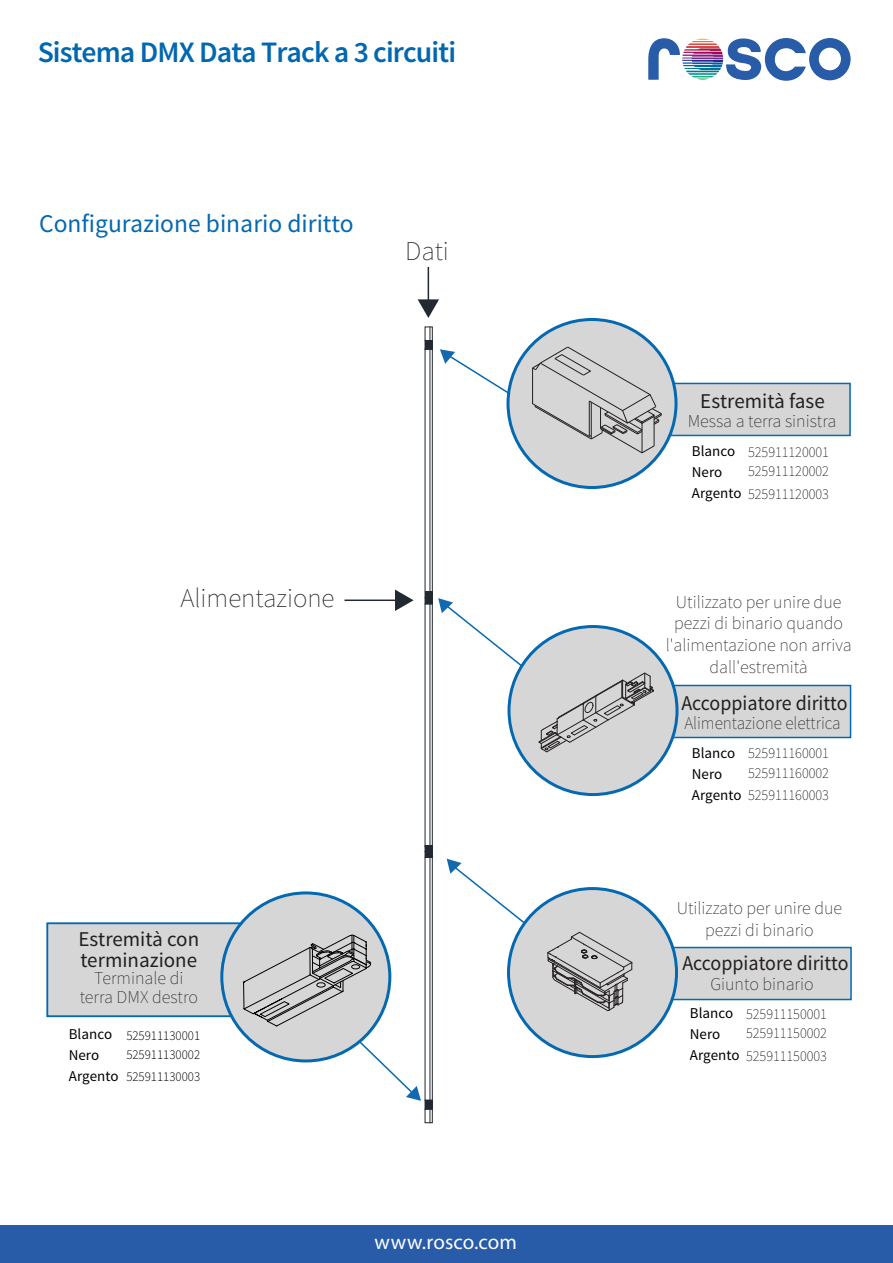
<style>
.page{position:relative;width:893px;height:1263px;background:#fff}
.page>*{position:absolute;margin:0;border:0;box-sizing:border-box;transform-origin:0 0}
.t1{font:600 29.7px "Source Sans Pro";letter-spacing:-.03em;color:#0067b1}
.t2{font:200 27px "Source Sans Pro";color:#231f20}
.t3{font:25.5px "Source Sans Pro";color:#0368b1}
.t4{font:21px "Source Sans Pro";color:#231f20;scale:.95 1}
.t5{font:21px/21px "Source Sans Pro";color:#231f20}
.t6{font:21px "Myriad Pro";letter-spacing:.005em;color:#fff}
.t7{font:200 18px/21.6px "Source Sans Pro";color:#231f20;text-align:center}
.t8{font:200 18px "Source Sans Pro";color:#231f20;scale:.95 1}
.t9{font:15px/21.3px "Source Sans Pro";color:#010101}
.t10{font:200 15px/19.5px "Source Sans Pro";color:#010101;scale:.95 1}
.t11{font:300 13.5px/19.2px "Source Sans Pro";color:#010101;scale:.95 1}
.s1{font-weight:200}
</style>
<div class="page">
<div style="left:587px;top:947px;width:265px;height:53px;background:#d6d6d6;border:2px solid #0469b1"></div>
<div style="left:508px;top:888px;width:168px;height:168px;background:#d6d6d6;border-radius:50%"></div>
<div style="left:425px;top:327px;width:8px;height:14px;border:1px solid #222931"></div>
<div style="left:425px;top:340px;width:8px;height:10px;border:1px solid #222931"></div>
<svg style="left:430px;top:327px;width:1px;height:14px"></svg>
<div style="left:425px;top:592px;width:7px;height:12px;background:#222931"></div>
<div style="left:425px;top:592px;width:8px;height:12px;border:1px solid #222931"></div>
<div style="left:425px;top:603px;width:8px;height:244px;border:1px solid #222931"></div>
<hr style="left:430px;top:604px;width:1px;height:243px;background:#222931">
<div style="left:425px;top:348px;width:8px;height:244px;border:1px solid #222931"></div>
<hr style="left:430px;top:349px;width:1px;height:243px;background:#222931">
<div style="left:425px;top:845px;width:7px;height:12px;background:#222931"></div>
<div style="left:425px;top:845px;width:8px;height:13px;border:1px solid #222931"></div>
<div style="left:425px;top:857px;width:8px;height:244px;border:1px solid #222931"></div>
<hr style="left:430px;top:857px;width:1px;height:243px;background:#222931">
<div style="left:425px;top:1109px;width:8px;height:14px;border:1px solid #222931"></div>
<div style="left:425px;top:1100px;width:8px;height:9px;border:1px solid #222931"></div>
<svg style="left:430px;top:1109px;width:1px;height:14px"></svg>
<div style="left:425px;top:341px;width:7px;height:8px;background:#222931"></div>
<div style="left:596px;top:383px;width:255px;height:53px;background:#d6d6d6;border:2px solid #0469b1"></div>
<div style="left:508px;top:319px;width:168px;height:168px;background:#d6d6d6;border-radius:50%"></div>
<svg style="left:440px;top:346px;width:222px;height:108px"></svg>
<hr style="left:589px;top:401px;width:1px;height:35px;background:#231f20">
<svg style="left:447px;top:859px;width:84px;height:70px"></svg>
<div style="left:425px;top:1100px;width:7px;height:9px;background:#222931"></div>
<div style="left:597px;top:685px;width:254px;height:53px;background:#d6d6d6;border:2px solid #0469b1"></div>
<div style="left:509px;top:626px;width:168px;height:168px;background:#d6d6d6;border-radius:50%"></div>
<svg style="left:538px;top:672px;width:116px;height:81px"></svg>
<svg style="left:438px;top:598px;width:86px;height:70px"></svg>
<svg style="left:547px;top:931px;width:86px;height:80px"></svg>
<svg style="left:395px;top:589px;width:19px;height:22px"></svg>
<hr style="left:344px;top:599px;width:53px;height:2px;background:#222931">
<svg style="left:418px;top:299px;width:21px;height:19px"></svg>
<hr style="left:428px;top:267px;width:1px;height:34px;background:#222931">
<svg style="left:648px;top:38px;width:203px;height:43px"></svg>
<div style="left:0;top:1225px;width:893px;height:38px;background:#285ba8"></div>
<div style="left:46px;top:922px;width:265px;height:95px;background:#d6d6d6;border:2px solid #0469b1"></div>
<div style="left:222px;top:893px;width:168px;height:168px;background:#d6d6d6;border-radius:50%"></div>
<svg style="left:243px;top:934px;width:178px;height:167px"></svg>
<h1 class="t1" style="left:38px;top:33px;width:420px">Sistema DMX Data Track a 3 circuiti</h1>
<h3 class="t3" style="left:39px;top:207px;width:316px">Configurazione binario diritto</h3>
<h2 class="t2" style="left:405px;top:235px;width:45px">Dati</h2>
<h2 class="t2" style="left:180px;top:582px;width:156px">Alimentazione</h2>
<p class="t5" style="left:78px;top:929px;width:122px">Estremità con terminazione</p>
<p class="t7" style="left:80px;top:968px;width:120px;line-height:19.5px">Terminale di terra DMX destro</p>
<p class="t9" style="left:69px;top:1024px;width:51px">Blanco<br>Nero<br>Argento</p>
<p class="t11" style="left:126px;top:1026px;width:79px">525911130001<br>525911130002</p>
<p class="t11" style="left:126px;top:1067px;width:79px">525911130003</p>
<p class="t6" style="left:375px;top:1229px;width:144px">www.rosco.com</p>
<p class="t5" style="left:700px;top:391px;width:126px">Estremità fase</p>
<p class="t7" style="left:688px;top:411px;width:150px">Messa a terra sinistra</p>
<p class="t9" style="left:692px;top:441px;width:139px">Blanco<br>Nero<br>Argento <span class="s1">525911120003</span></p>
<p class="t10" style="left:748px;top:442px;width:87px">525911120001<br>525911120002</p>
<p class="t7" style="left:666px;top:591px;width:187px">Utilizzato per unire due pezzi di binario quando l'alimentazione non arriva dall'estremità</p>
<p class="t4" style="left:681px;top:690px;width:176px">Accoppiatore diritto</p>
<p class="t8" style="left:684px;top:713px;width:166px">Alimentazione elettrica</p>
<p class="t9" style="left:692px;top:742px;width:139px">Blanco<br>Nero<br>Argento <span class="s1">525911160003</span></p>
<p class="t10" style="left:748px;top:743px;width:87px">525911160001<br>525911160002</p>
<p class="t7" style="left:677px;top:897px;width:167px">Utilizzato per unire due pezzi di binario</p>
<p class="t4" style="left:682px;top:950px;width:176px">Accoppiatore diritto</p>
<p class="t7" style="left:710px;top:973px;width:105px">Giunto binario</p>
<p class="t9" style="left:690px;top:1003px;width:139px">Blanco<br>Nero<br>Argento <span class="s1">525911150003</span></p>
<p class="t10" style="left:746px;top:1004px;width:87px">525911150001<br>525911150002</p>
</div>
